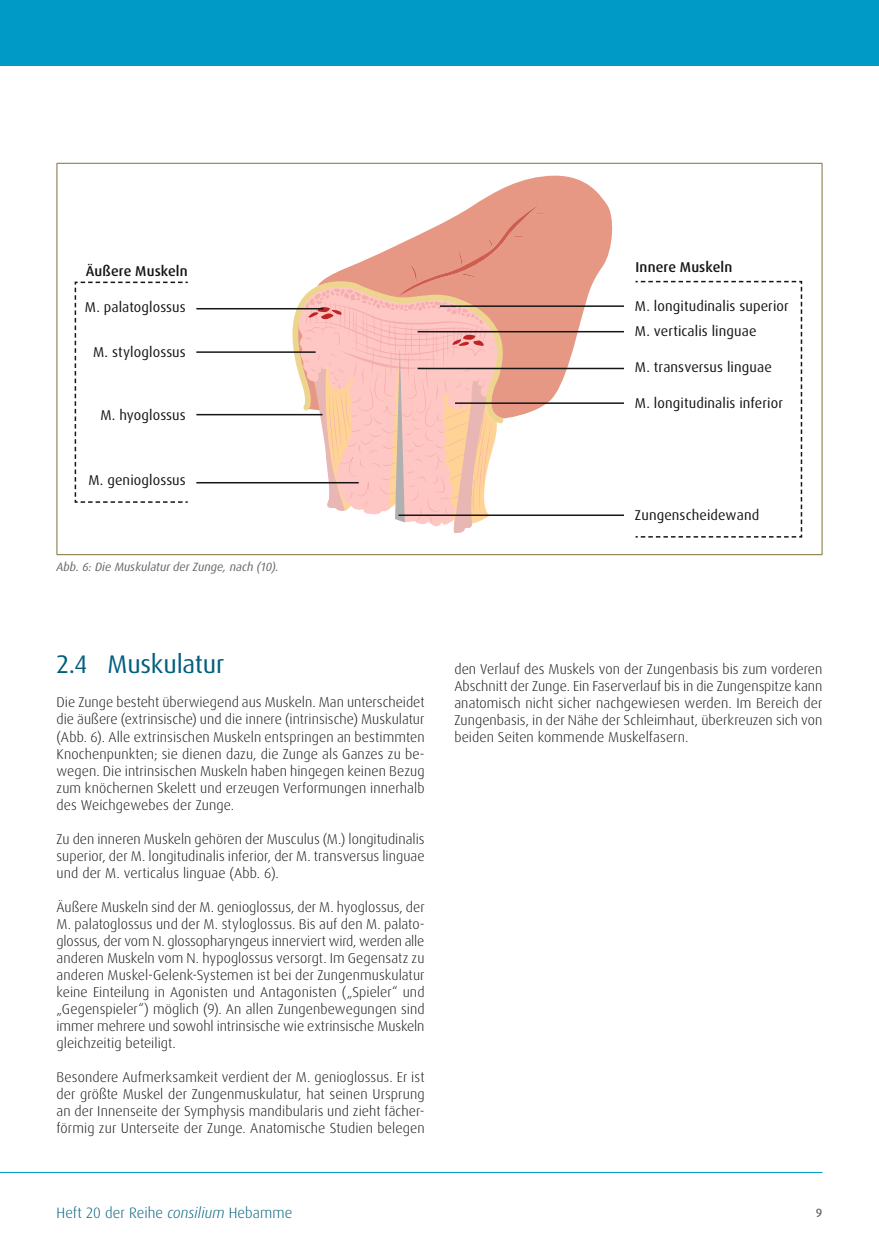
<style>
.page{position:relative;width:879px;height:1249px;background:#fff}
.page>*{position:absolute;margin:0;border:0;box-sizing:border-box;transform-origin:0 0}
.t1{font:25.5px "Dax OT";letter-spacing:-.005em;color:#005f7d}
.t2{font:300 15px "Dax OT";letter-spacing:.005em;color:#005f7d}
.t3{font:300 14.25px/17px "Dax OT";letter-spacing:.005em;color:#151616;text-align:justify}
.t4{font:14.25px/25.2px "Dax OT";letter-spacing:.005em;color:#151616}
.t5{font:500 14.25px "Dax OT";letter-spacing:.01em;color:#151616}
.t6{font:italic 12px "Dax OT";color:#686868}
.t7{font:500 12px "Dax OT";color:#686868}
.s1{font-style:italic}
</style>
<div class="page">
<div style="left:0;top:0;width:878px;height:65px;background:#009ac7"></div>
<hr style="left:0;top:1171px;width:822px;height:1px;background:#009ac7">
<hr style="left:57px;top:163px;width:765px;height:1px;background:#7f7038">
<hr style="left:57px;top:164px;width:1px;height:390px;background:#7f7038">
<hr style="left:821px;top:164px;width:1px;height:390px;background:#7f7038">
<hr style="left:57px;top:554px;width:765px;height:1px;background:#7f7038">
<svg style="left:480px;top:176px;width:134px;height:226px;fill:#e69884"></svg>
<svg style="left:292px;top:201px;width:257px;height:332px"></svg>
<hr style="left:440px;top:305px;width:184px;height:2px;background:#151616">
<hr style="left:417px;top:331px;width:207px;height:1px;background:#151616">
<hr style="left:417px;top:368px;width:207px;height:1px;background:#151616">
<hr style="left:455px;top:402px;width:169px;height:2px;background:#151616">
<hr style="left:398px;top:514px;width:226px;height:2px;background:#151616">
<hr style="left:196px;top:482px;width:163px;height:1px;background:#151616">
<hr style="left:196px;top:414px;width:126px;height:1px;background:#151616">
<hr style="left:196px;top:351px;width:119px;height:2px;background:#151616">
<hr style="left:196px;top:308px;width:127px;height:1px;background:#151616">
<svg style="left:635px;top:280px;width:167px;height:258px"></svg>
<svg style="left:74px;top:281px;width:114px;height:222px"></svg>
<p class="t5" style="left:86px;top:262px;width:103px">Äußere Muskeln</p>
<p class="t5" style="left:635px;top:258px;width:98px">Innere Muskeln</p>
<p class="t4" style="left:85px;top:294px;width:102px">M. palatoglossus</p>
<p class="t4" style="left:93px;top:339px;width:94px">M. styloglossus</p>
<p class="t4" style="left:100px;top:402px;width:87px">M. hyoglossus</p>
<p class="t4" style="left:88px;top:468px;width:99px">M. genioglossus</p>
<p class="t6" style="left:57px;top:559px;width:224px">Abb. 6: Die Muskulatur der Zunge, nach (10).</p>
<p class="t4" style="left:635px;top:293px;width:155px">M. longitudinalis superior<br>M. verticalis linguae</p>
<p class="t4" style="left:635px;top:354px;width:138px">M. transversus linguae</p>
<p class="t4" style="left:635px;top:390px;width:149px">M. longitudinalis inferior</p>
<p class="t4" style="left:635px;top:502px;width:126px">Zungenscheidewand</p>
<h1 class="t1" style="left:57px;top:648px;width:169px">2.4 Muskulatur</h1>
<p class="t3" style="left:57px;top:694px;width:369px">Die Zunge besteht überwiegend aus Muskeln. Man unterscheidet die äußere (extrinsische) und die innere (intrinsische) Muskulatur (Abb. 6). Alle extrinsischen Muskeln entspringen an bestimmten Knochenpunkten; sie dienen dazu, die Zunge als Ganzes zu be&shy;wegen. Die intrinsischen Muskeln haben hingegen keinen Bezug zum knöchernen Skelett und erzeugen Verformungen innerhalb des Weichgewebes der Zunge.</p>
<p class="t3" style="left:57px;top:830px;width:369px">Zu den inneren Muskeln gehören der Musculus (M.) longitudinalis superior, der M. longitudinalis inferior, der M. transversus linguae und der M. verticalus linguae (Abb. 6).</p>
<p class="t3" style="left:57px;top:898px;width:369px">Äußere Muskeln sind der M. genioglossus, der M. hyoglossus, der M. palatoglossus und der M. styloglossus. Bis auf den M. palato&shy;glossus, der vom N. glossopharyngeus innerviert wird, werden alle anderen Muskeln vom N. hypoglossus versorgt. Im Gegensatz zu anderen Muskel-Gelenk-Systemen ist bei der Zungenmuskulatur keine Einteilung in Agonisten und Antagonisten („Spieler“ und „Gegenspieler“) möglich (9). An allen Zungenbewegungen sind immer mehrere und sowohl intrinsische wie extrinsische Muskeln gleichzeitig beteiligt.</p>
<p class="t3" style="left:57px;top:1068px;width:369px">Besondere Aufmerksamkeit verdient der M. genioglossus. Er ist der größte Muskel der Zungenmuskulatur, hat seinen Ursprung an der Innenseite der Symphysis mandibularis und zieht fächer&shy;förmig zur Unterseite der Zunge. Anatomische Studien belegen</p>
<p class="t3" style="left:454px;top:660px;width:369px">den Verlauf des Muskels von der Zungenbasis bis zum vorderen Abschnitt der Zunge. Ein Faserverlauf bis in die Zungenspitze kann anatomisch nicht sicher nachgewiesen werden. Im Bereich der Zungenbasis, in der Nähe der Schleimhaut, überkreuzen sich von beiden Seiten kommende Muskelfasern.</p>
<p class="t2" style="left:57px;top:1203px;width:237px">Heft 20 der Reihe <span class="s1">consilium</span> Hebamme</p>
<p class="t7" style="left:815px;top:1205px;width:8px">9</p>
</div>
